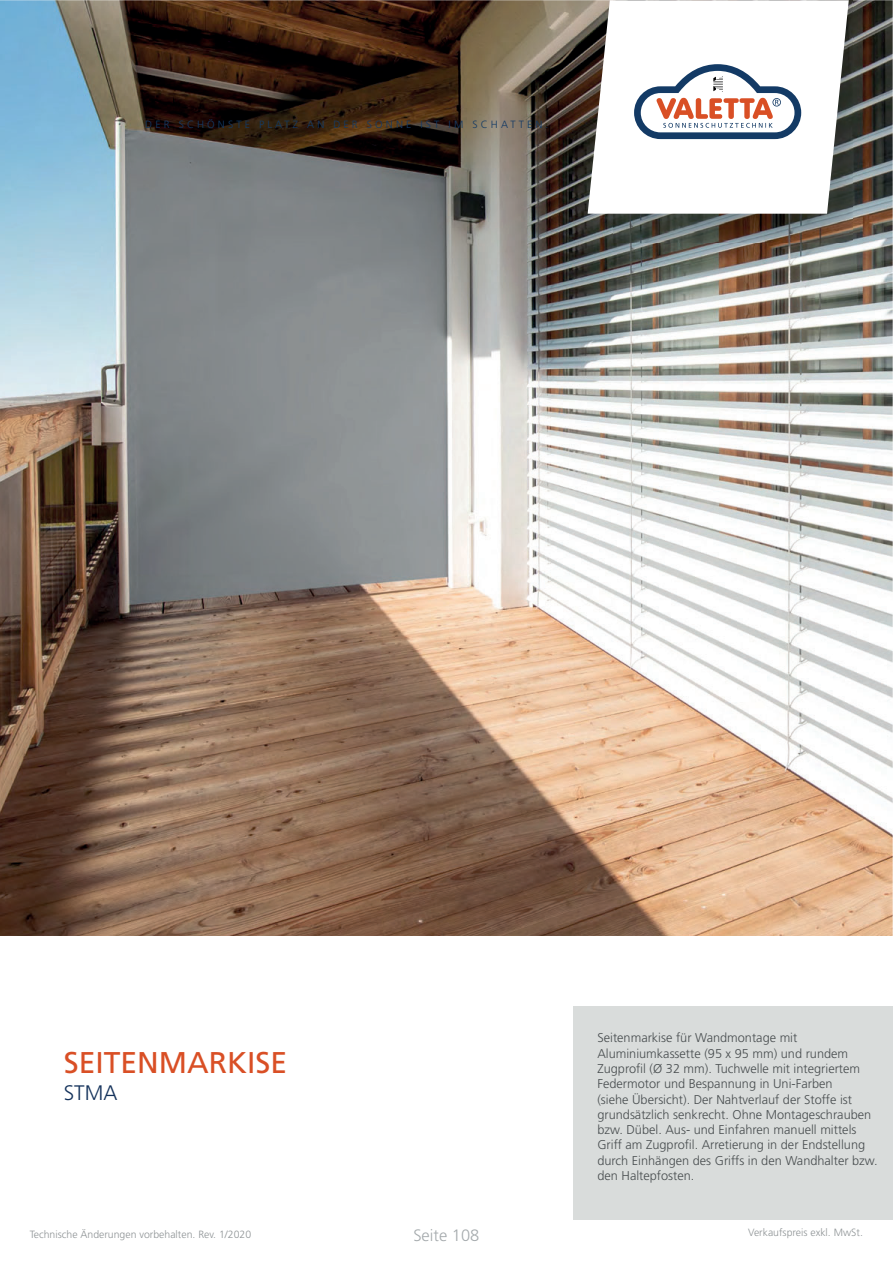
<style>
.page{position:relative;width:893px;height:1263px;background:#fff}
.page>*{position:absolute;margin:0;border:0;box-sizing:border-box;transform-origin:0 0}
.t1{font:30px "Frutiger";color:#d94f25}
.t2{font:300 21px "Frutiger";color:#14325b}
.t3{font:300 16.5px "Frutiger";color:#a5aaad}
.t4{font:300 12.75px/15.3px "Frutiger";color:#484d4f}
.t5{font:300 10.5px "Frutiger";color:#8f9496}
.t6{font:300 10.5px "Frutiger";letter-spacing:.295em;color:#133a65}
</style>
<div class="page">
<div style="left:573px;top:1006px;width:320px;height:214px;background:#d9dcdb"></div>
<img style="left:0;top:0;width:893px;height:936px">
<img style="left:613px;top:0;width:239px;height:243px">
<svg style="left:588px;top:0;width:261px;height:214px"></svg>
<svg style="left:634px;top:64px;width:167px;height:75px"></svg>
<p class="t6" style="left:145px;top:120px;width:405px">DER SCHÖNSTE PLATZ AN DER SONNE IST IM SCHATTEN.</p>
<h1 class="t1" style="left:64px;top:1050px;width:225px">SEITENMARKISE</h1>
<h2 class="t2" style="left:64px;top:1084px;width:55px">STMA</h2>
<p class="t4" style="left:597px;top:1031px;width:282px">Seitenmarkise für Wandmontage mit Aluminiumkassette (95 x 95 mm) und rundem Zugprofil (Ø 32 mm). Tuchwelle mit integriertem Federmotor und Bespannung in Uni-Farben<br>(siehe Übersicht). Der Nahtverlauf der Stoffe ist grundsätzlich senkrecht. Ohne Montageschrauben bzw. Dübel. Aus- und Einfahren manuell mittels Griff am Zugprofil. Arretierung in der Endstellung durch Einhängen des Griffs in den Wandhalter bzw. den Haltepfosten.</p>
<p class="t5" style="left:30px;top:1230px;width:223px">Technische Änderungen vorbehalten. Rev. 1/2020</p>
<p class="t3" style="left:413px;top:1229px;width:67px">Seite 108</p>
<p class="t5" style="left:748px;top:1229px;width:116px">Verkaufspreis exkl. MwSt.</p>
</div>
